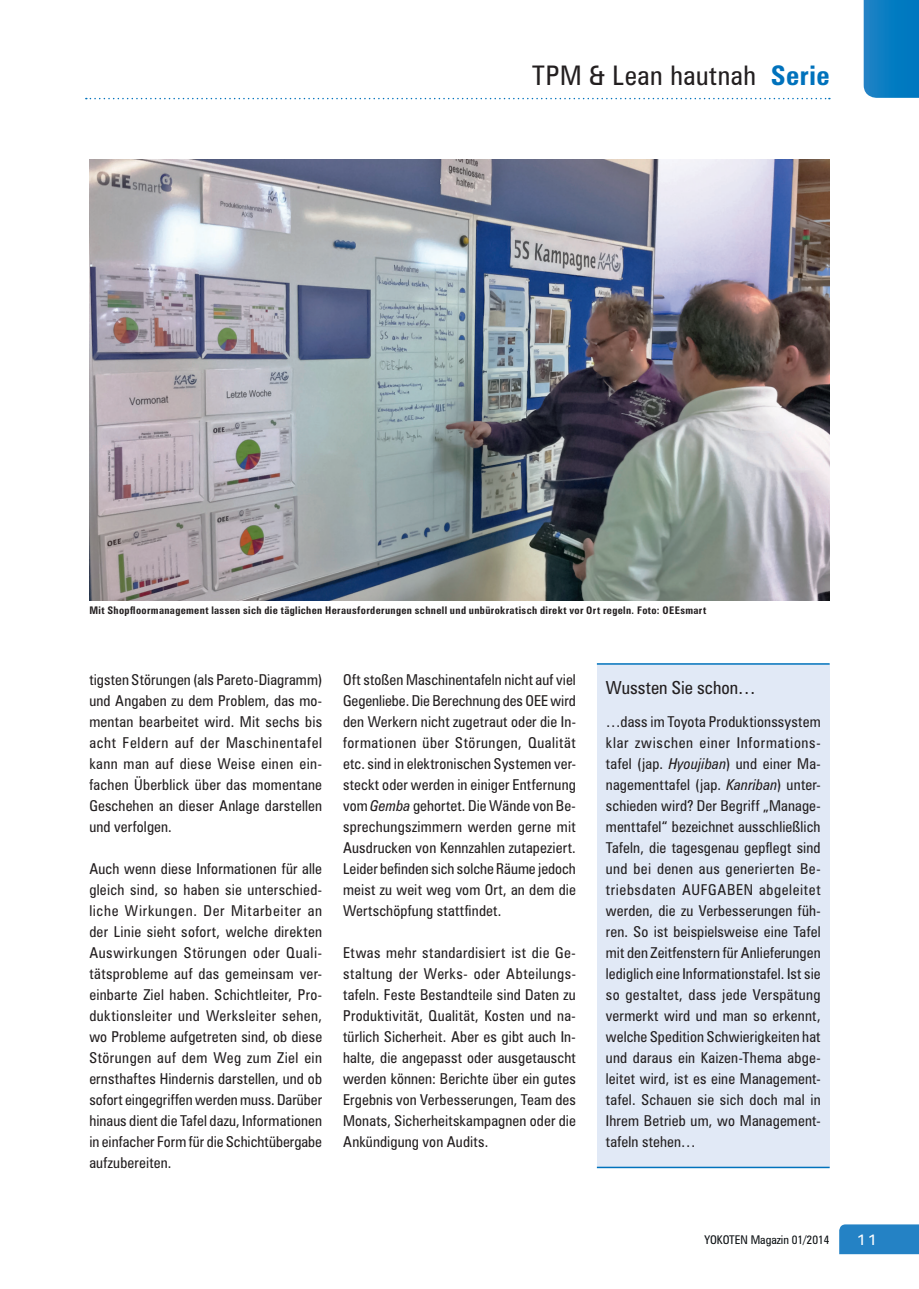
<style>
.page{position:relative;width:919px;height:1289px;background:#fff}
.page>*{position:absolute;margin:0;border:0;box-sizing:border-box;transform-origin:0 0}
.t1{font:condensed 27px "Zurich BT";letter-spacing:.025em;color:#231f20}
.t2{font:condensed 18px "Zurich BT";color:#231f20}
.t3{font:condensed 15px/21px "Zurich BT";letter-spacing:.01em;color:#231f20;text-align:justify}
.t4{font:expanded 15px "Zurich BT";color:#fff}
.t5{font:condensed 12px "Zurich BT";color:#0e1215}
.t6{font:700 condensed 10.5px "Zurich BT";letter-spacing:.035em;color:#231f20}
.s1{font-weight:700;color:#0072bc}
.s2{font-style:italic}
</style>
<div class="page">
<img style="left:89px;top:160px;width:740px;height:441px">
<div style="left:597px;top:664px;width:232px;height:503px;background:#e1e9f6"></div>
<hr style="left:597px;top:663px;width:232px;height:1px;background:#0072bc">
<hr style="left:597px;top:1166px;width:232px;height:2px;background:#0072bc">
<svg style="left:86px;top:98px;width:743px;height:1px"></svg>
<svg style="left:863px;top:0;width:55px;height:98px;background:#0f7ec3"></svg>
<div style="left:839px;top:1224px;width:79px;height:30px;background:#2482c5"></div>
<h1 class="t1" style="left:532px;top:59px;width:299px">TPM &amp; Lean hautnah <span class="s1">Serie</span></h1>
<p class="t6" style="left:89px;top:604px;width:618px">Mit Shopfloormanagement lassen sich die täglichen Herausforderungen schnell und unbürokratisch direkt vor Ort regeln. Foto: OEEsmart</p>
<p class="t3" style="left:89px;top:669px;width:234px">tigsten Störungen (als Pareto-Diagramm) und Angaben zu dem Problem, das mo&shy;mentan bearbeitet wird. Mit sechs bis acht Feldern auf der Maschinentafel kann man auf diese Weise einen ein&shy;fachen Überblick über das momentane Geschehen an dieser Anlage darstellen und verfolgen.</p>
<p class="t3" style="left:89px;top:858px;width:234px">Auch wenn diese Informationen für alle gleich sind, so haben sie unterschied&shy;liche Wirkungen. Der Mitarbeiter an der Linie sieht sofort, welche direkten Auswirkungen Störungen oder Quali&shy;tätsprobleme auf das gemeinsam ver&shy;einbarte Ziel haben. Schichtleiter, Pro&shy;duktionsleiter und Werksleiter sehen, wo Probleme aufgetreten sind, ob diese Störungen auf dem Weg zum Ziel ein ernsthaftes Hindernis darstellen, und ob sofort eingegriffen werden muss. Darüber hinaus dient die Tafel dazu, Informationen in einfacher Form für die Schichtübergabe aufzubereiten.</p>
<p class="t3" style="left:343px;top:669px;width:234px">Oft stoßen Maschinentafeln nicht auf viel Gegenliebe. Die Berechnung des OEE wird den Werkern nicht zugetraut oder die In&shy;formationen über Störungen, Qualität etc. sind in elektronischen Systemen ver&shy;steckt oder werden in einiger Entfernung vom <span class="s2">Gemba</span> gehortet. Die Wände von Be&shy;sprechungszimmern werden gerne mit Ausdrucken von Kennzahlen zutapeziert.<br>Leider befinden sich solche Räume jedoch meist zu weit weg vom Ort, an dem die Wertschöpfung stattfindet.</p>
<p class="t3" style="left:343px;top:942px;width:234px">Etwas mehr standardisiert ist die Ge&shy;staltung der Werks- oder Abteilungs&shy;tafeln. Feste Bestandteile sind Daten zu Produktivität, Qualität, Kosten und na&shy;türlich Sicherheit. Aber es gibt auch In&shy;halte, die angepasst oder ausgetauscht werden können: Berichte über ein gutes Ergebnis von Verbesserungen, Team des Monats, Sicherheitskampagnen oder die Ankündigung von Audits.</p>
<p class="t2" style="left:606px;top:676px;width:151px">Wussten Sie schon…</p>
<p class="t3" style="left:606px;top:711px;width:216px">…dass im Toyota Produktionssystem klar zwischen einer Informations&shy;tafel (jap. <span class="s2">Hyoujiban</span>) und einer Ma&shy;nagementtafel (jap. <span class="s2">Kanriban</span>) unter&shy;schieden wird? Der Begriff „Manage&shy;menttafel“ bezeichnet ausschließlich Tafeln, die tagesgenau gepflegt sind und bei denen aus generierten Be&shy;triebsdaten AUFGABEN abgeleitet werden, die zu Verbesserungen füh&shy;ren. So ist beispielsweise eine Tafel mit den Zeitfenstern für Anlieferungen lediglich eine Informationstafel. Ist sie so gestaltet, dass jede Verspätung vermerkt wird und man so erkennt, welche Spedition Schwierigkeiten hat und daraus ein Kaizen-Thema abge&shy;leitet wird, ist es eine Management&shy;tafel. Schauen sie sich doch mal in Ihrem Betrieb um, wo Management&shy;tafeln stehen…</p>
<p class="t5" style="left:704px;top:1232px;width:127px">YOKOTEN Magazin 01/2014</p>
<p class="t4" style="left:856px;top:1230px;width:23px">11</p>
</div>
